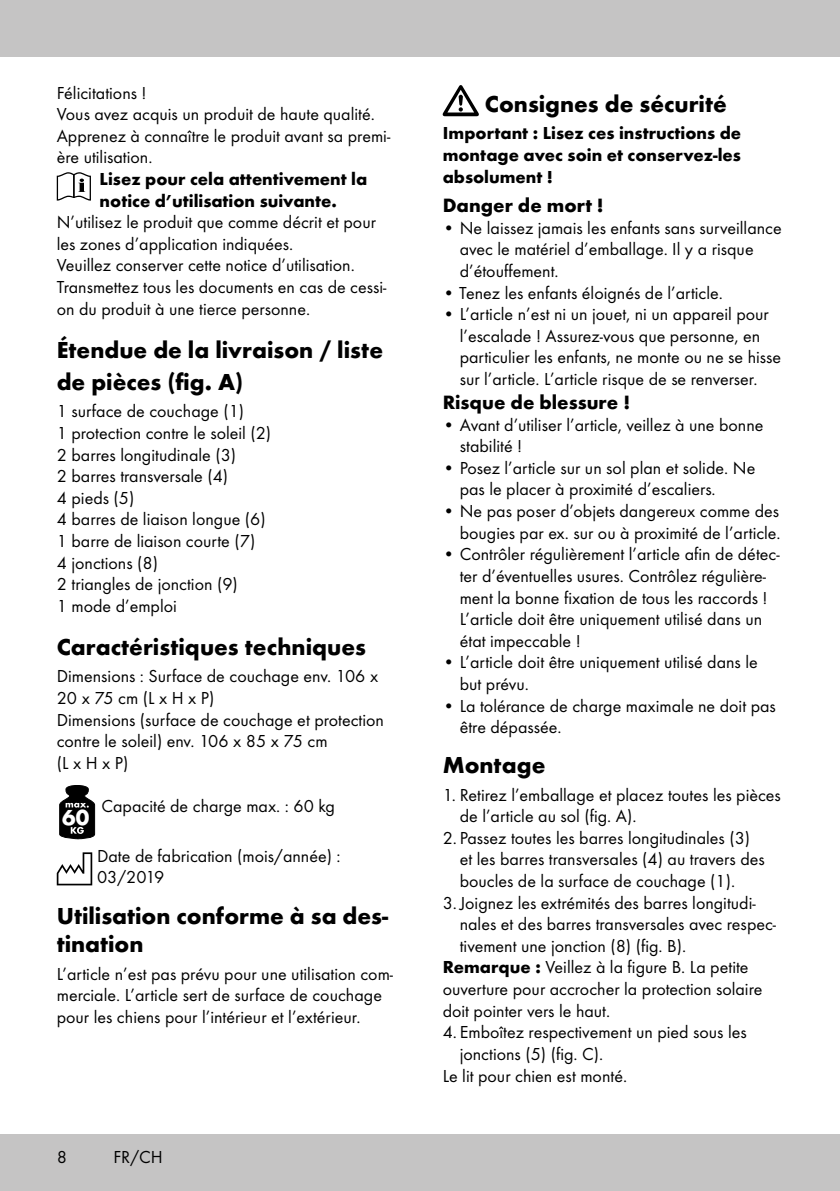
<style>
.page{position:relative;width:840px;height:1191px;background:#fff}
.page>*{position:absolute;margin:0;border:0;box-sizing:border-box;transform-origin:0 0}
.t1{font:700 24px/32px "Futura TOT";color:#000}
.t2{font:700 22.6px "Futura TOT";color:#fff}
.t3{font:700 20px "Futura TOT";color:#000}
.t4{font:18px/21.6px "Futura TOT Boo";color:#000}
.t5{font:700 18px/21.6px "Futura TOT";color:#000}
.s1{font-family:"Futura TOT";font-weight:700}
</style>
<div class="page">
<div style="left:0;top:1134px;width:839px;height:57px;background:#c5c4c4"></div>
<div style="left:0;top:0;width:839px;height:57px;background:#c5c4c4"></div>
<svg style="left:57px;top:172px;width:34px;height:29px"></svg>
<svg style="left:59px;top:785px;width:36px;height:54px"></svg>
<svg style="left:57px;top:852px;width:35px;height:33px"></svg>
<svg style="left:442px;top:85px;width:36px;height:31px"></svg>
<p class="t4" style="left:57px;top:82px;width:335px">Félicitations !<br>Vous avez acquis un produit de haute qualité.<br>Apprenez à connaître le produit avant sa premi&shy;ère utilisation.</p>
<p class="t5" style="left:100px;top:168px;width:269px">Lisez pour cela attentivement la notice d’utilisation suivante.</p>
<p class="t4" style="left:57px;top:211px;width:331px">N’utilisez le produit que comme décrit et pour les zones d’application indiquées.<br>Veuillez conserver cette notice d’utilisation.<br>Transmettez tous les documents en cas de cessi&shy;on du produit à une tierce personne.</p>
<h1 class="t1" style="left:57px;top:333px;width:327px">Étendue de la livraison / liste de pièces (fig. A)</h1>
<p class="t4" style="left:57px;top:400px;width:216px">1 surface de couchage (1)<br>1 protection contre le soleil (2)<br>2 barres longitudinale (3)<br>2 barres transversale (4)<br>4 pieds (5)<br>4 barres de liaison longue (6)<br>1 barre de liaison courte (7)<br>4 jonctions (8)<br>2 triangles de jonction (9)<br>1 mode d’emploi</p>
<h1 class="t1" style="left:57px;top:630px;width:310px">Caractéristiques techniques</h1>
<p class="t4" style="left:57px;top:665px;width:328px">Dimensions : Surface de couchage env. 106 x<br>20 x 75 cm (L x H x P)<br>Dimensions (surface de couchage et protection contre le soleil) env. 106 x 85 x 75 cm<br>(L x H x P)</p>
<p class="t2" style="left:62px;top:803px;width:29px">60</p>
<p class="t4" style="left:101px;top:795px;width:235px">Capacité de charge max. : 60 kg</p>
<p class="t4" style="left:97px;top:845px;width:245px">Date de fabrication (mois/année) :<br>03/2019</p>
<h1 class="t1" style="left:57px;top:900px;width:333px;line-height:28.8px">Utilisation conforme à sa des&shy;tination</h1>
<p class="t4" style="left:57px;top:962px;width:338px">L’article n’est pas prévu pour une utilisation com&shy;merciale. L’article sert de surface de couchage pour les chiens pour l’intérieur et l’extérieur.</p>
<p class="t4" style="left:57px;top:1146px;width:12px">8</p>
<p class="t4" style="left:113px;top:1146px;width:51px">FR/CH</p>
<h1 class="t1" style="left:484px;top:88px;width:243px">Consignes de sécurité</h1>
<p class="t5" style="left:442px;top:122px;width:300px;text-align:justify">Important : Lisez ces instructions de montage avec soin et conservez-les absolument !</p>
<p class="t3" style="left:442px;top:193px;width:162px">Danger de mort !</p>
<p class="t4" style="left:459px;top:217px;width:323px;text-indent:-17px">• Ne laissez jamais les enfants sans surveillance avec le matériel d’emballage. Il y a risque d’étouffement.</p>
<p class="t4" style="left:442px;top:282px;width:281px">• Tenez les enfants éloignés de l’article.</p>
<p class="t4" style="left:459px;top:303px;width:323px;text-indent:-17px">• L’article n’est ni un jouet, ni un appareil pour l’escalade ! Assurez-vous que personne, en particulier les enfants, ne monte ou ne se hisse sur l’article. L’article risque de se renverser.</p>
<p class="t3" style="left:442px;top:390px;width:189px">Risque de blessure !</p>
<p class="t4" style="left:459px;top:414px;width:305px;text-indent:-17px">• Avant d’utiliser l’article, veillez à une bonne stabilité !</p>
<p class="t4" style="left:459px;top:457px;width:297px;text-indent:-17px">• Posez l’article sur un sol plan et solide. Ne pas le placer à proximité d’escaliers.</p>
<p class="t4" style="left:442px;top:500px;width:339px;text-align:right">• Ne pas poser d’objets dangereux comme des bougies par ex. sur ou à proximité de l’article.</p>
<p class="t4" style="left:459px;top:543px;width:321px;text-indent:-17px">• Contrôler régulièrement l’article afin de détec&shy;ter d’éventuelles usures. Contrôlez régulière&shy;ment la bonne fixation de tous les raccords !<br>L’article doit être uniquement utilisé dans un état impeccable !</p>
<p class="t4" style="left:459px;top:651px;width:299px;text-indent:-17px">• L’article doit être uniquement utilisé dans le but prévu.</p>
<p class="t4" style="left:459px;top:694px;width:317px;text-indent:-17px">• La tolérance de charge maximale ne doit pas être dépassée.</p>
<h1 class="t1" style="left:442px;top:749px;width:104px">Montage</h1>
<p class="t4" style="left:459px;top:783px;width:322px;text-indent:-17px">1. Retirez l’emballage et placez toutes les pièces de l’article au sol (fig. A).</p>
<p class="t4" style="left:442px;top:827px;width:309px">2. Passez toutes les barres longitudinales (3)</p>
<p class="t4" style="left:459px;top:848px;width:306px">et les barres transversales (4) au travers des</p>
<p class="t4" style="left:459px;top:870px;width:277px">boucles de la surface de couchage (1).</p>
<p class="t4" style="left:442px;top:891px;width:314px">3.Joignez les extrémités des barres longitudi-</p>
<p class="t4" style="left:459px;top:913px;width:318px">nales et des barres transversales avec respec-</p>
<p class="t4" style="left:459px;top:935px;width:228px">tivement une jonction (8) (fig. B).</p>
<p class="t4" style="left:442px;top:956px;width:307px"><span class="s1">Remarque :</span> Veillez à la figure B. La petite</p>
<p class="t4" style="left:442px;top:978px;width:321px">ouverture pour accrocher la protection solaire</p>
<p class="t4" style="left:442px;top:999px;width:169px">doit pointer vers le haut.</p>
<p class="t4" style="left:442px;top:1021px;width:305px">4. Emboîtez respectivement un pied sous les</p>
<p class="t4" style="left:459px;top:1043px;width:145px">jonctions (5) (fig. C).</p>
<p class="t4" style="left:442px;top:1064px;width:186px">Le lit pour chien est monté.</p>
</div>
